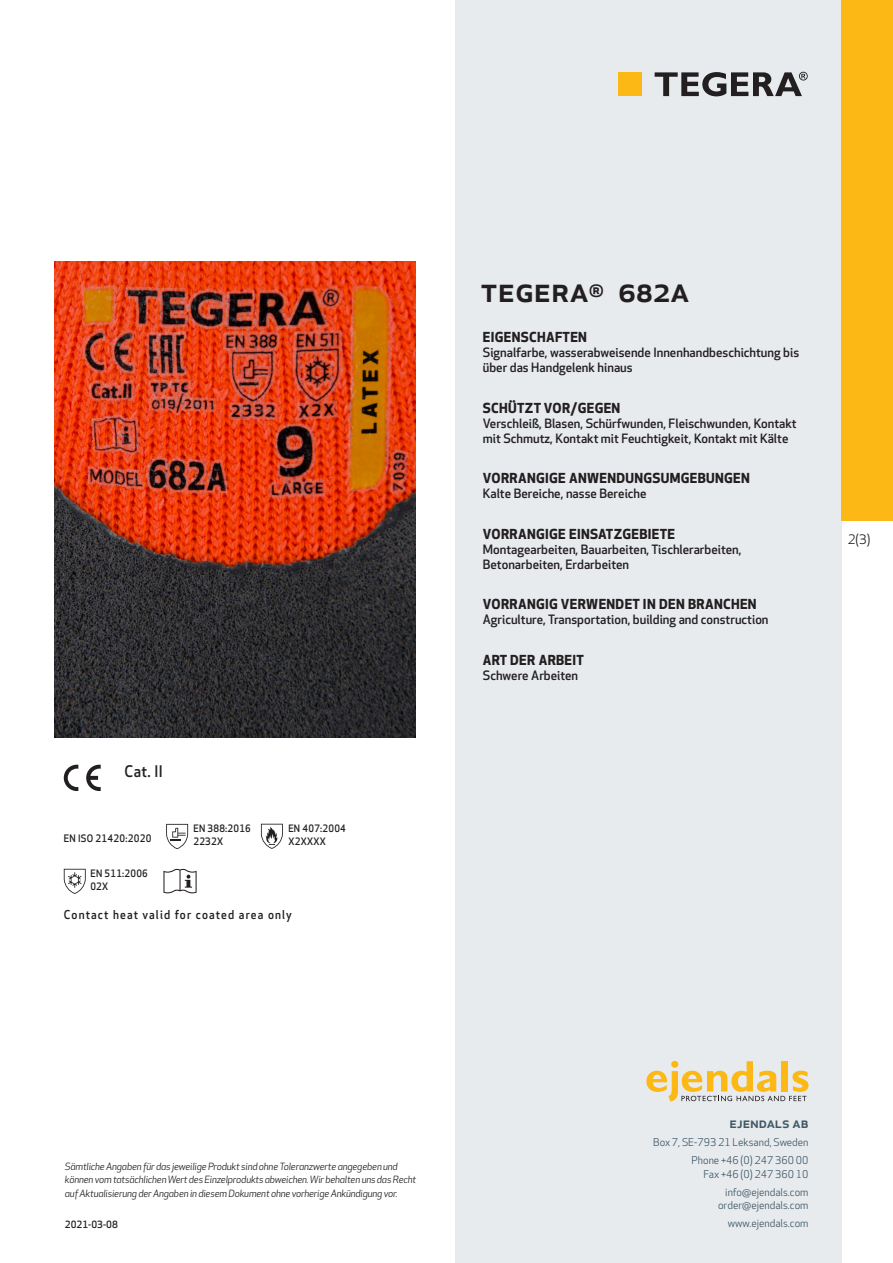
<style>
.page{position:relative;width:893px;height:1263px;background:#fff}
.page>*{position:absolute;margin:0;border:0;box-sizing:border-box;transform-origin:0 0}
.prodname{font:500 34.5px "Apex New";color:#231f20}
.t1{font:500 15.6px "Apex New";color:#231f20;scale:.95 1}
.t2{font:500 15px "Apex New";color:#405968}
.Funktion_body{font:700 13.5px "Apex New";letter-spacing:.025em;color:#231f20}
.t3{font:12.75px "Apex New";color:#231f20}
.Funktion_body-2{font:500 12.6px/15px "Apex New";color:#231f20}
.t4{font:500 12px "Apex New";letter-spacing:.1em;color:#231f20;scale:.95 1}
.t5{font:10.5px/18px "Apex New";color:#405968;text-align:right}
.PictogramText{font:500 10.05px "Apex New";letter-spacing:.025em;color:#231f20;scale:.95 1}
.t6{font:italic 9.75px/13.5px "Apex New";letter-spacing:-.015em;color:#231f20}
.t7{font:500 9.75px "Apex New";color:#231f20}
</style>
<div class="page">
<div style="left:455px;top:0;width:387px;height:1263px;background:#e8ebee"></div>
<svg style="left:646px;top:1061px;width:162px;height:40px"></svg>
<div style="left:842px;top:0;width:51px;height:520px;background:#fcb814"></div>
<div style="left:618px;top:72px;width:24px;height:24px;background:#fcb814"></div>
<svg style="left:655px;top:72px;width:153px;height:24px"></svg>
<svg style="left:86px;top:765px;width:15px;height:26px"></svg>
<svg style="left:64px;top:765px;width:14px;height:26px"></svg>
<svg style="left:166px;top:824px;width:22px;height:25px"></svg>
<svg style="left:261px;top:824px;width:22px;height:25px"></svg>
<svg style="left:64px;top:869px;width:22px;height:25px"></svg>
<svg style="left:163px;top:869px;width:34px;height:24px"></svg>
<img style="left:54px;top:261px;width:361px;height:477px">
<p class="t1" style="left:125px;top:761px;width:42px">Cat. II</p>
<p class="PictogramText" style="left:64px;top:831px;width:94px">EN ISO 21420:2020</p>
<p class="PictogramText" style="left:193px;top:821px;width:62px">EN 388:2016</p>
<p class="PictogramText" style="left:193px;top:834px;width:33px">2232X</p>
<p class="PictogramText" style="left:288px;top:821px;width:62px">EN 407:2004</p>
<p class="PictogramText" style="left:288px;top:834px;width:41px">X2XXXX</p>
<p class="PictogramText" style="left:90px;top:866px;width:62px">EN 511:2006</p>
<p class="PictogramText" style="left:90px;top:879px;width:20px">02X</p>
<p class="t4" style="left:64px;top:906px;width:242px">Contact heat valid for coated area only</p>
<p class="prodname" style="left:480px;top:266px;width:210px">TEGERA<sup>®</sup> 682A</p>
<p class="Funktion_body" style="left:483px;top:327px;width:106px">EIGENSCHAFTEN</p>
<p class="Funktion_body-2" style="left:483px;top:345px;width:318px">Signalfarbe, wasserabweisende Innenhandbeschichtung bis über das Handgelenk hinaus</p>
<p class="Funktion_body" style="left:483px;top:398px;width:139px">SCHÜTZT VOR/GEGEN</p>
<p class="Funktion_body-2" style="left:483px;top:415px;width:315px">Verschleiß, Blasen, Schürfwunden, Fleischwunden, Kontakt mit Schmutz, Kontakt mit Feuchtigkeit, Kontakt mit Kälte</p>
<p class="Funktion_body" style="left:483px;top:468px;width:269px">VORRANGIGE ANWENDUNGSUMGEBUNGEN</p>
<p class="Funktion_body-2" style="left:483px;top:486px;width:165px">Kalte Bereiche, nasse Bereiche</p>
<p class="Funktion_body" style="left:483px;top:524px;width:194px">VORRANGIGE EINSATZGEBIETE</p>
<p class="Funktion_body-2" style="left:483px;top:541px;width:260px">Montagearbeiten, Bauarbeiten, Tischlerarbeiten,<br>Betonarbeiten, Erdarbeiten</p>
<p class="Funktion_body" style="left:483px;top:595px;width:275px">VORRANGIG VERWENDET IN DEN BRANCHEN</p>
<p class="Funktion_body-2" style="left:483px;top:612px;width:287px">Agriculture, Transportation, building and construction</p>
<p class="Funktion_body" style="left:483px;top:650px;width:103px">ART DER ARBEIT</p>
<p class="Funktion_body-2" style="left:483px;top:668px;width:97px">Schwere Arbeiten</p>
<p class="t3" style="left:848px;top:531px;width:24px">2(3)</p>
<p class="t6" style="left:65px;top:1159px;width:353px">Sämtliche Angaben für das jeweilige Produkt sind ohne Toleranzwerte angegeben und können vom tatsächlichen Wert des Einzelprodukts abweichen. Wir behalten uns das Recht auf Aktualisierung der Angaben in diesem Dokument ohne vorherige Ankündigung vor.</p>
<p class="t7" style="left:65px;top:1218px;width:54px">2021-03-08</p>
<p class="t2" style="left:729px;top:1113px;width:80px">ejendals ab</p>
<p class="t5" style="left:653px;top:1133px;width:157px">Box 7, SE-793 21 Leksand, Sweden<br>Phone +46 (0) 247 360 00</p>
<p class="t5" style="left:703px;top:1165px;width:107px">Fax +46 (0) 247 360 10 info@ejendals.com</p>
<p class="t5" style="left:718px;top:1196px;width:92px">order@ejendals.com</p>
<p class="t5" style="left:728px;top:1215px;width:82px">www.ejendals.com</p>
</div>
